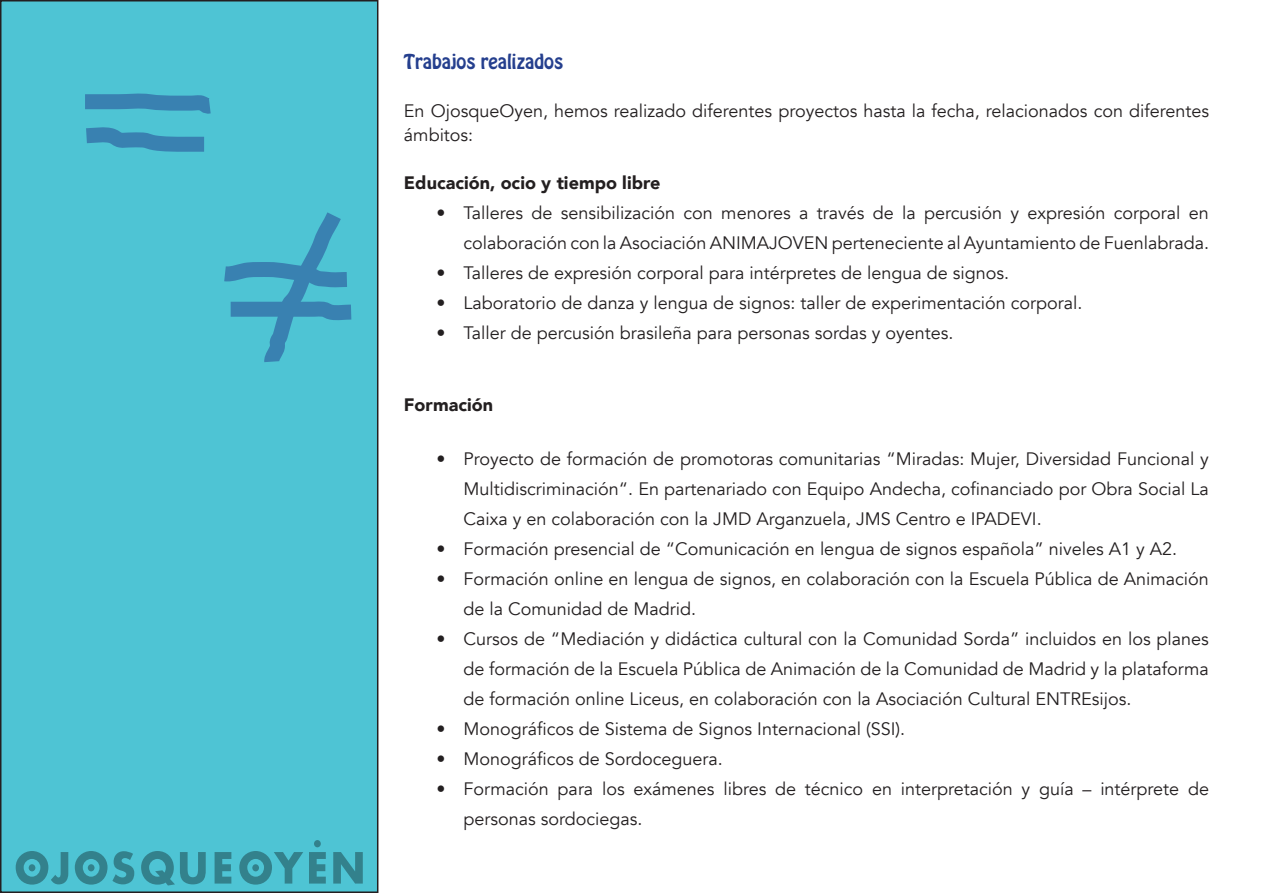
<style>
.page{position:relative;width:1263px;height:893px;background:#fff}
.page>*{position:absolute;margin:0;border:0;box-sizing:border-box;transform-origin:0 0}
.t1{font:18px/30px "Avenir";color:#231f20}
.t2{font:900 18px "Avenir";color:#231f20}
.t3{font:18px "Hobo Std";color:#253f8e}
</style>
<div class="page">
<div style="left:1px;top:1px;width:377px;height:891px;background:#4ec4d4"></div>
<div style="left:0;top:0;width:378px;height:893px;border:2px solid #231f20"></div>
<svg style="left:85px;top:93px;width:126px;height:59px"></svg>
<svg style="left:224px;top:212px;width:128px;height:150px"></svg>
<svg style="left:141px;top:851px;width:65px;height:34px"></svg>
<svg style="left:215px;top:852px;width:16px;height:32px"></svg>
<svg style="left:333px;top:852px;width:30px;height:32px"></svg>
<svg style="left:309px;top:852px;width:17px;height:32px"></svg>
<div style="left:314px;top:840px;width:7px;height:7px;background:#33818c;border-radius:50%"></div>
<svg style="left:16px;top:851px;width:52px;height:34px"></svg>
<div style="left:29px;top:864px;width:6px;height:7px;background:#33818c;border-radius:50%"></div>
<svg style="left:239px;top:851px;width:64px;height:34px"></svg>
<div style="left:252px;top:864px;width:7px;height:7px;background:#33818c;border-radius:50%"></div>
<svg style="left:75px;top:851px;width:59px;height:34px"></svg>
<div style="left:88px;top:864px;width:7px;height:7px;background:#33818c;border-radius:50%"></div>
<p class="t3" style="left:404px;top:50px;width:161px">Trabajos realizados</p>
<p class="t1" style="left:404px;top:99px;width:806px;line-height:24px">En OjosqueOyen, hemos realizado diferentes proyectos hasta la fecha, relacionados con diferentes ámbitos:</p>
<p class="t2" style="left:404px;top:168px;width:258px">Educación, ocio y tiempo libre</p>
<p class="t1" style="left:436px;top:198px;width:774px;text-align:right">• Talleres de sensibilización con menores a través de la percusión y expresión corporal en colaboración con la Asociación ANIMAJOVEN perteneciente al Ayuntamiento de Fuenlabrada.</p>
<p class="t1" style="left:436px;top:258px;width:574px">• Talleres de expresión corporal para intérpretes de lengua de signos.</p>
<p class="t1" style="left:436px;top:288px;width:647px">• Laboratorio de danza y lengua de signos: taller de experimentación corporal.</p>
<p class="t1" style="left:436px;top:318px;width:519px">• Taller de percusión brasileña para personas sordas y oyentes.</p>
<p class="t2" style="left:404px;top:390px;width:91px">Formación</p>
<p class="t1" style="left:463px;top:444px;width:747px;text-align:justify;text-indent:-27px">• Proyecto de formación de promotoras comunitarias “Miradas: Mujer, Diversidad Funcional y Multidiscriminación“. En partenariado con Equipo Andecha, cofinanciado por Obra Social La Caixa y en colaboración con la JMD Arganzuela, JMS Centro e IPADEVI.</p>
<p class="t1" style="left:436px;top:534px;width:742px">• Formación presencial de “Comunicación en lengua de signos española” niveles A1 y A2.</p>
<p class="t1" style="left:463px;top:564px;width:747px;text-indent:-27px">• Formación online en lengua de signos, en colaboración con la Escuela Pública de Animación de la Comunidad de Madrid.</p>
<p class="t1" style="left:463px;top:624px;width:747px;text-align:justify;text-indent:-27px">• Cursos de “Mediación y didáctica cultural con la Comunidad Sorda” incluidos en los planes de formación de la Escuela Pública de Animación de la Comunidad de Madrid y la plataforma de formación online Liceus, en colaboración con la Asociación Cultural ENTREsijos.</p>
<p class="t1" style="left:436px;top:714px;width:470px">• Monográficos de Sistema de Signos Internacional (SSI).</p>
<p class="t1" style="left:436px;top:744px;width:288px">• Monográficos de Sordoceguera.</p>
<p class="t1" style="left:463px;top:774px;width:747px;text-indent:-27px">• Formación para los exámenes libres de técnico en interpretación y guía – intérprete de personas sordociegas.</p>
</div>
